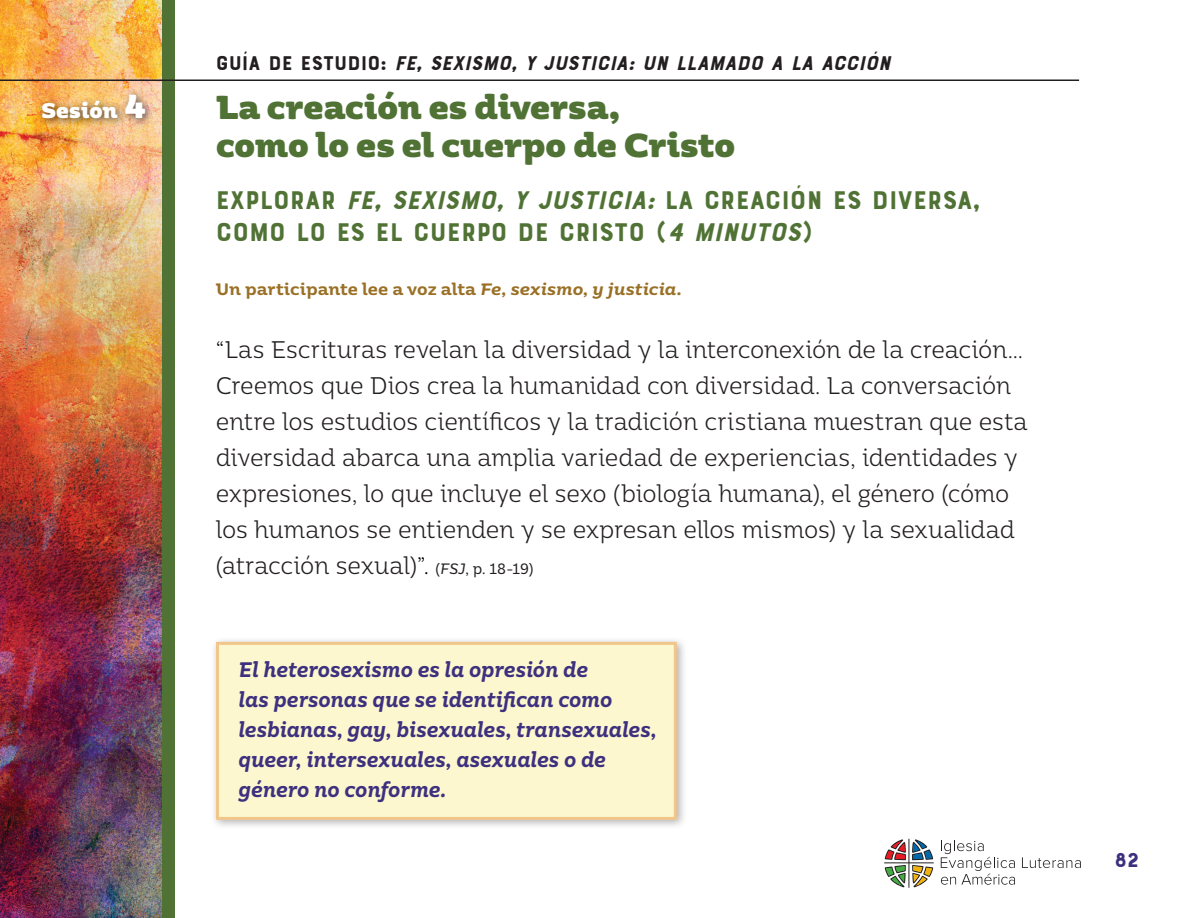
<style>
.page{position:relative;width:1188px;height:918px;background:#fff}
.page>*{position:absolute;margin:0;border:0;box-sizing:border-box;transform-origin:0 0}
.t1{font:900 33px/37.5px "Moreno";letter-spacing:-.005em;color:#507335}
.Subhead_Bourton_18-4{font:27px/32.4px "Bourton Base";color:#507335}
.body_text{font:300 24px/36px "Moreno";letter-spacing:-.01em;color:#231f20;scale:.9 1}
.call_out_-_14p_blueb{font:italic 600 21px/30px "Moreno";letter-spacing:-.005em;color:#3d307e;scale:.9 1}
.t2{font:italic 21px "Bourton Base";color:#231f20}
.t3{font:900 21px "Moreno";letter-spacing:-.005em;color:#fff}
.t4{font:21px "Bourton Base";color:#3d307e}
.rubrics{font:600 16.5px "Moreno";color:#9a7026}
.s1{font-size:33px}
.s2{font-style:normal}
.s3{font-style:italic}
.s4{color:#000}
.s5{font-weight:400;font-size:15px}
.s6{font-weight:400;font-style:italic;font-size:15px}
</style>
<div class="page">
<div style="left:153px;top:0;width:22px;height:918px;background:#507335"></div>
<img style="left:0;top:0;width:162px;height:918px">
<div style="left:37px;top:88px;width:118px;height:41px;background:#231f20;opacity:.75"></div>
<hr style="left:0;top:80px;width:1079px;height:1px;background:#231f20">
<svg style="left:941px;top:840px;width:74px;height:45px"></svg>
<svg style="left:1022px;top:857px;width:59px;height:11px"></svg>
<svg style="left:884px;top:839px;width:50px;height:49px"></svg>
<div style="left:210px;top:636px;width:477px;height:194px;background:#231f20;opacity:.35"></div>
<div style="left:216px;top:642px;width:461px;height:178px;background:#fcf7cf;border:3px solid #f1c68b"></div>
<p class="t3" style="left:42px;top:91px;width:105px">Sesión <span class="s1">4</span></p>
<p class="t2" style="left:216px;top:50px;width:682px"><span class="s2">G U Í A D E E S T U D I O :</span> FE, SEXISMO, Y JUSTICIA: UN LLAMADO A LA ACCIÓN</p>
<h1 class="t1" style="left:216px;top:86px;width:521px">La creación es diversa,<br>como lo es el cuerpo de Cristo</h1>
<p class="Subhead_Bourton_18-4" style="left:216px;top:184px;width:766px">EXPLORAR <span class="s3">FE, SEXISMO, Y JUSTICIA:</span> LA CREACIÓN ES DIVERSA,<br>COMO LO ES EL CUERPO DE CRISTO (<span class="s3">4 MINUTOS</span>)</p>
<p class="rubrics" style="left:216px;top:274px;width:468px">Un participante lee a voz alta <span class="s3">Fe, sexismo, y justicia.</span></p>
<p class="body_text" style="left:216px;top:330px;width:903px"><span class="s4">“</span>Las Escrituras revelan la diversidad y la interconexión de la creación...<br>Creemos que Dios crea la humanidad con diversidad. La conversación entre los estudios científicos y la tradición cristiana muestran que esta diversidad abarca una amplia variedad de experiencias, identidades y expresiones, lo que incluye el sexo (biología humana), el género (cómo los humanos se entienden y se expresan ellos mismos) y la sexualidad (atracción sexual)<span class="s4">”.</span> <span class="s5">(</span><span class="s6">FSJ</span><span class="s5">, p. 18-19)</span></p>
<p class="call_out_-_14p_blueb" style="left:238px;top:653px;width:466px">El heterosexismo es la opresión de<br>las personas que se identifican como lesbianas, gay, bisexuales, transexuales, queer, intersexuales, asexuales o de género no conforme.</p>
<p class="t4" style="left:1114px;top:847px;width:27px">82</p>
</div>
